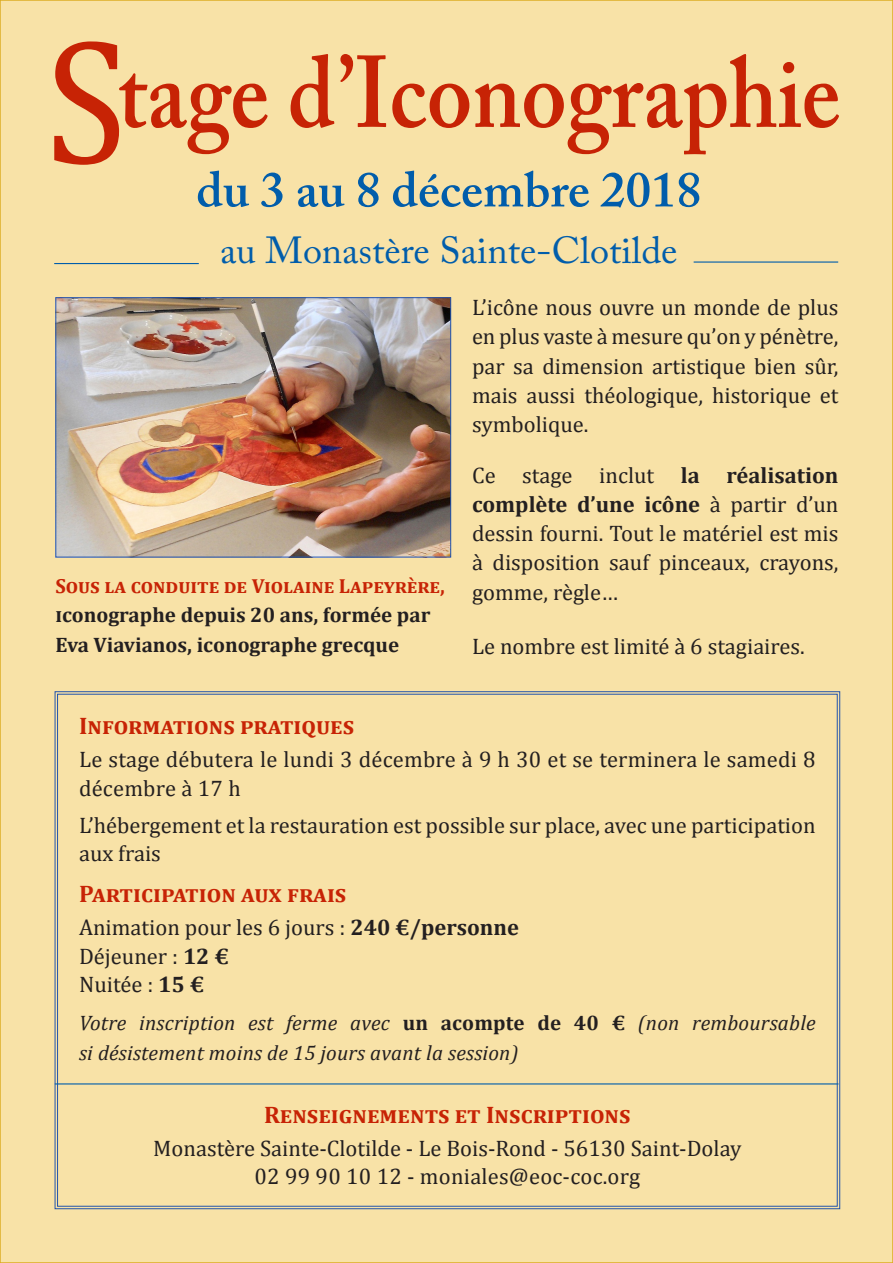
<style>
.page{position:relative;width:893px;height:1263px;background:#f8e2a7}
.page>*{position:absolute;margin:0;border:0;box-sizing:border-box;transform-origin:0 0}
.t1{font:600 49.5px "Adobe Caslon Pro";color:#015dab}
.t2{font:37.5px "Adobe Caslon Pro";color:#015dab}
.t3{font:700 24px "Cambria";color:#c72305}
.t4{font:700 24px "Cambria";letter-spacing:.025em;color:#c72305}
.t5{font:22.5px/29.2px "Cambria";color:#231f20}
.t6{font:italic 21px/30px "Cambria";letter-spacing:.01em;color:#231f20}
.t7{font:700 21px/29.2px "Cambria";color:#231f20}
.t8{font:700 20.4px "Cambria";color:#c72305}
.s1{font-size:20.4px}
.s2{font-weight:700}
.s3{font-weight:700;font-style:normal}
</style>
<div class="page">
<svg style="left:55px;top:691px;width:785px;height:518px"></svg>
<hr style="left:55px;top:1083px;width:783px;height:1px;background:#015dab">
<hr style="left:54px;top:263px;width:145px;height:1px;background:#015dab">
<hr style="left:694px;top:261px;width:144px;height:2px;background:#015dab">
<svg style="left:119px;top:54px;width:720px;height:100px"></svg>
<svg style="left:54px;top:41px;width:65px;height:124px"></svg>
<img style="left:58px;top:299px;width:391px;height:256px">
<div style="left:56px;top:297px;width:395px;height:260px;border:1px solid #2354ac"></div>
<p class="t1" style="left:196px;top:160px;width:507px">du 3 au 8 décembre 2018</p>
<p class="t2" style="left:220px;top:228px;width:459px">au Monastère Sainte-Clotilde</p>
<p class="t8" style="left:55px;top:574px;width:391px">Sous la conduite de Violaine Lapeyrère,</p>
<p class="t7" style="left:55px;top:600px;width:377px"><span class="s1">i</span>conographe depuis 20 ans, formée par<br>Eva Viavianos, iconographe grecque</p>
<p class="t5" style="left:472px;top:293px;width:368px;text-align:justify">L’icône nous ouvre un monde de plus en plus vaste à mesure qu’on y pénètre, par sa dimension artistique bien sûr, mais aussi théologique, historique et symbolique.</p>
<p class="t5" style="left:472px;top:460px;width:368px;text-align:justify">Ce stage inclut <span class="s2">la réalisation complète d’une icône</span> à partir d’un dessin fourni. Tout le matériel est mis à disposition sauf pinceaux, crayons, gomme, règle…</p>
<p class="t5" style="left:472px;top:632px;width:334px">Le nombre est limité à 6 stagiaires.</p>
<p class="t3" style="left:79px;top:711px;width:277px">Informations pratiques</p>
<p class="t5" style="left:79px;top:745px;width:738px;line-height:28.5px">Le stage débutera le lundi 3 décembre à 9 h 30 et se terminera le samedi 8 décembre à 17 h</p>
<p class="t5" style="left:79px;top:811px;width:738px;line-height:28.5px">L’hébergement et la restauration est possible sur place, avec une participation aux frais</p>
<p class="t4" style="left:79px;top:880px;width:269px">Participation aux frais</p>
<p class="t5" style="left:79px;top:913px;width:441px">Animation pour les 6 jours : <span class="s2">240 €/personne</span></p>
<p class="t5" style="left:79px;top:941px;width:151px">Déjeuner : <span class="s2">12 €</span></p>
<p class="t5" style="left:79px;top:970px;width:127px">Nuitée : <span class="s2">15 €</span></p>
<p class="t6" style="left:79px;top:1008px;width:738px">Votre inscription est ferme avec <span class="s3">un acompte de 40 €</span> (non remboursable si désistement moins de 15 jours avant la session)</p>
<p class="t3" style="left:264px;top:1100px;width:368px">Renseignements et Inscriptions</p>
<p class="t5" style="left:153px;top:1134px;width:590px;line-height:28.5px;text-align:center">Monastère Sainte-Clotilde - Le Bois-Rond - 56130 Saint-Dolay<br>02 99 90 10 12 - moniales@eoc-coc.org</p>
</div>
